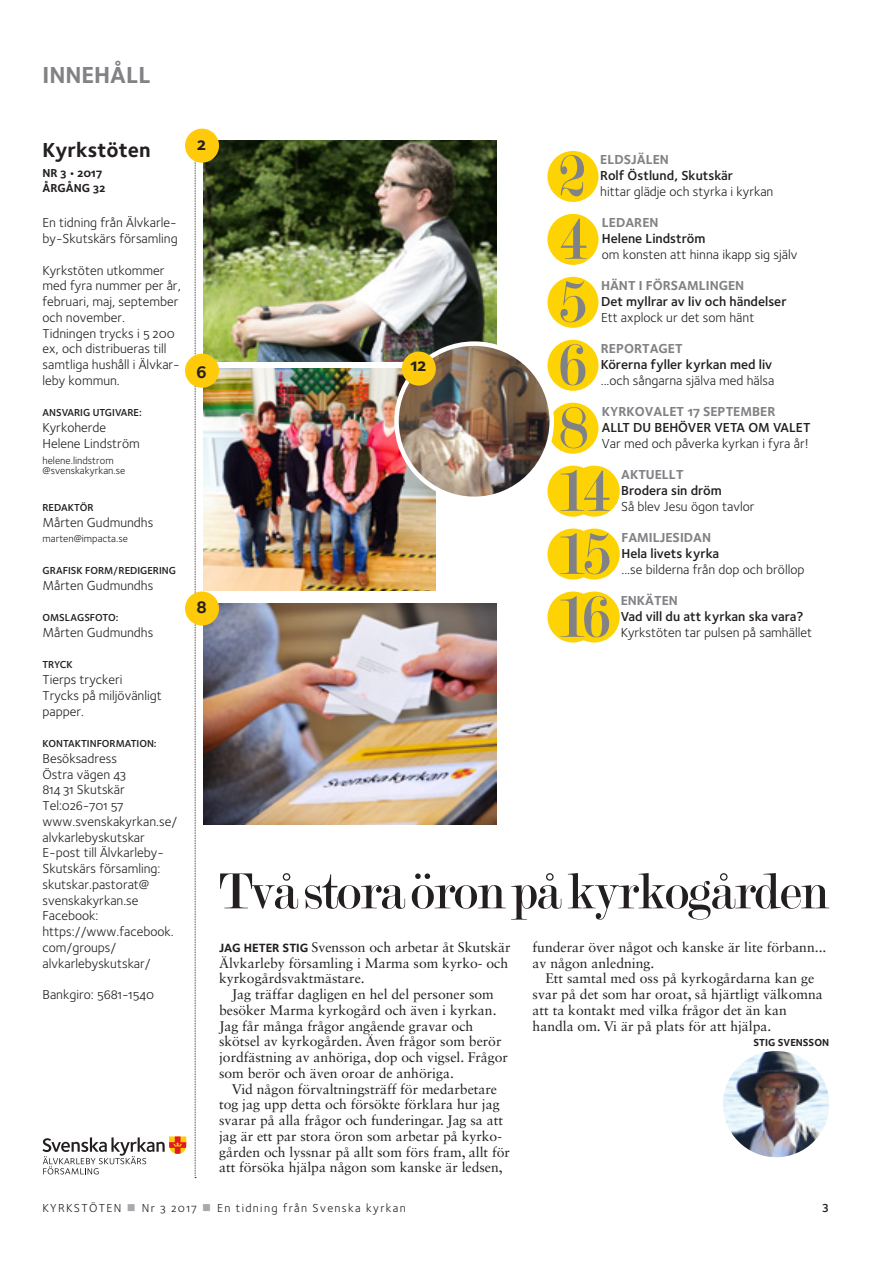
<style>
.page{position:relative;width:893px;height:1263px;background:#fff}
.page>*{position:absolute;margin:0;border:0;box-sizing:border-box;transform-origin:0 0}
.t1{font:62.4px "Modern";color:#808285}
.t2{font:54px "Modern";letter-spacing:-.02em;color:#231f20}
.t3{font:24px "Foundry Sterling Bold OSF";color:#808285}
.t4{font:21px "Foundry Sterling Bold OSF";color:#231f20}
.t5{font:18px "Foundry Sterling Bold OSF";color:#231f20}
.t6{font:13.95px/15.8px "Sabon LT Std";color:#231f20}
.t7{font:13.5px/15.8px "Foundry Sterling Book OSF";color:#231f20}
.t8{font:600 13.5px "Foundry Sterling";color:#231f20}
.t9{font:13.5px "Foundry Sterling Bold OSF";color:#808285}
.t10{font:12px "Foundry Sterling Book OSF";letter-spacing:.11em;color:#231f20}
.t11{font:700 12px/15px "Foundry Sterling";color:#231f20}
.t12{font:600 12px "Foundry Sterling";color:#231f20}
.t13{font:600 10.5px "Foundry Sterling";color:#231f20}
.t14{font:10.5px/10.5px "Foundry Sterling Book OSF";color:#231f20}
.t15{font:700 10.5px "Foundry Sterling";color:#231f20}
.s1{font-family:"Foundry Sterling Bold OSF";font-size:12.3px}
.s2{color:#a8a9ad}
</style>
<div class="page">
<div style="left:547px;top:151px;width:51px;height:51px;background:#fed304;border-radius:50%"></div>
<div style="left:547px;top:214px;width:51px;height:51px;background:#fed304;border-radius:50%"></div>
<div style="left:547px;top:277px;width:51px;height:51px;background:#fed304;border-radius:50%"></div>
<div style="left:547px;top:340px;width:51px;height:51px;background:#fed304;border-radius:50%"></div>
<div style="left:547px;top:403px;width:51px;height:51px;background:#fed304;border-radius:50%"></div>
<div style="left:547px;top:466px;width:51px;height:51px;background:#fed304;border-radius:50%"></div>
<div style="left:569px;top:466px;width:51px;height:51px;background:#fed304;border-radius:50%"></div>
<div style="left:547px;top:529px;width:51px;height:51px;background:#fed304;border-radius:50%"></div>
<div style="left:569px;top:529px;width:51px;height:51px;background:#fed304;border-radius:50%"></div>
<div style="left:547px;top:591px;width:51px;height:51px;background:#fed304;border-radius:50%"></div>
<div style="left:569px;top:591px;width:51px;height:51px;background:#fed304;border-radius:50%"></div>
<svg style="left:195px;top:162px;width:1px;height:1016px"></svg>
<svg style="left:43px;top:1136px;width:143px;height:38px"></svg>
<img style="left:203px;top:140px;width:293px;height:222px">
<img style="left:203px;top:369px;width:233px;height:221px">
<img style="left:396px;top:344px;width:156px;height:155px;border-radius:78px">
<div style="left:394px;top:341px;width:160px;height:160px;border:4px solid #fff;border-radius:50%"></div>
<div style="left:185px;top:129px;width:34px;height:34px;background:#feca0a;border-radius:50%"></div>
<div style="left:402px;top:352px;width:34px;height:34px;background:#feca0a;border-radius:50%"></div>
<div style="left:185px;top:354px;width:34px;height:34px;background:#feca0a;border-radius:50%"></div>
<img style="left:723px;top:1051px;width:106px;height:106px;border-radius:53px">
<img style="left:203px;top:603px;width:293px;height:222px">
<div style="left:185px;top:591px;width:34px;height:34px;background:#feca0a;border-radius:50%"></div>
<h3 class="t3" style="left:43px;top:61px;width:110px">INNEHÅLL</h3>
<h3 class="t4" style="left:43px;top:138px;width:110px">Kyrkstöten</h3>
<p class="t11" style="left:43px;top:166px;width:64px">NR 3 • 2017<br>ÅRGÅNG 32</p>
<p class="t7" style="left:43px;top:215px;width:137px">En tidning från Älvkarle&shy;by-Skutskärs församling</p>
<p class="t7" style="left:43px;top:262px;width:140px">Kyrkstöten utkommer med fyra nummer per år, februari, maj, september och november.<br>Tidningen trycks i 5 200 ex, och distribueras till samtliga hushåll i Älvkar&shy;leby kommun.</p>
<p class="t13" style="left:43px;top:407px;width:101px">ANSVARIG UTGIVARE:</p>
<p class="t7" style="left:43px;top:420px;width:99px">Kyrkoherde<br>Helene Lindström</p>
<p class="t14" style="left:43px;top:455px;width:84px">helene.lindstrom @svenskakyrkan.se</p>
<p class="t13" style="left:43px;top:501px;width:53px">REDAKTÖR</p>
<p class="t7" style="left:43px;top:514px;width:112px">Mårten Gudmundhs</p>
<p class="t14" style="left:43px;top:533px;width:87px">marten@impacta.se</p>
<p class="t13" style="left:43px;top:564px;width:135px">GRAFISK FORM/REDIGERING</p>
<p class="t7" style="left:43px;top:577px;width:112px">Mårten Gudmundhs</p>
<p class="t13" style="left:43px;top:611px;width:77px">OMSLAGSFOTO:</p>
<p class="t7" style="left:43px;top:624px;width:112px">Mårten Gudmundhs</p>
<p class="t13" style="left:43px;top:659px;width:32px">TRYCK</p>
<p class="t7" style="left:43px;top:672px;width:121px">Tierps tryckeri<br>Trycks på miljövänligt papper.</p>
<p class="t13" style="left:43px;top:737px;width:116px">KONTAKTINFORMATION:</p>
<p class="t7" style="left:43px;top:750px;width:136px">Besöksadress<br>Östra vägen 43<br>814 31 Skutskär<br>Tel:026-701 57 www.svenskakyrkan.se/ alvkarlebyskutskar<br>E-post till Älvkarleby-<br>Skutskärs församling: skutskar.pastorat@ svenskakyrkan.se<br>Facebook: https://www.facebook. com/groups/ alvkarlebyskutskar/</p>
<p class="t7" style="left:43px;top:987px;width:113px">Bankgiro: 5681-1540</p>
<h3 class="t5" style="left:197px;top:133px;width:10px">2</h3>
<h3 class="t5" style="left:196px;top:361px;width:12px">6</h3>
<h3 class="t5" style="left:196px;top:596px;width:12px">8</h3>
<h3 class="t5" style="left:410px;top:354px;width:18px">12</h3>
<h1 class="t1" style="left:558px;top:145px;width:30px">2</h1>
<p class="t9" style="left:600px;top:152px;width:70px">ELDSJÄLEN</p>
<p class="t8" style="left:600px;top:167px;width:135px">Rolf Östlund, Skutskär</p>
<p class="t7" style="left:600px;top:183px;width:175px">hittar glädje och styrka i kyrkan</p>
<h1 class="t1" style="left:559px;top:208px;width:30px">4</h1>
<p class="t9" style="left:602px;top:215px;width:58px">LEDAREN</p>
<p class="t8" style="left:602px;top:230px;width:105px">Helene Lindström</p>
<p class="t7" style="left:602px;top:246px;width:197px">om konsten att hinna ikapp sig själv</p>
<h1 class="t1" style="left:558px;top:271px;width:30px">5</h1>
<p class="t9" style="left:601px;top:278px;width:145px">HÄNT I FÖRSAMLINGEN</p>
<p class="t8" style="left:601px;top:293px;width:187px">Det myllrar av liv och händelser</p>
<p class="t7" style="left:601px;top:309px;width:155px">Ett axplock ur det som hänt</p>
<h1 class="t1" style="left:558px;top:334px;width:30px">6</h1>
<p class="t9" style="left:601px;top:341px;width:83px">REPORTAGET</p>
<p class="t8" style="left:601px;top:356px;width:173px">Körerna fyller kyrkan med liv</p>
<p class="t7" style="left:601px;top:372px;width:175px">...och sångarna själva med hälsa</p>
<h1 class="t1" style="left:559px;top:397px;width:30px">8</h1>
<p class="t9" style="left:602px;top:404px;width:175px">KYRKOVALET 17 SEPTEMBER</p>
<p class="t8" style="left:602px;top:419px;width:210px">ALLT DU BEHÖVER VETA OM VALET</p>
<p class="t7" style="left:602px;top:435px;width:208px">Var med och påverka kyrkan i fyra år!</p>
<h1 class="t1" style="left:557px;top:460px;width:55px">14</h1>
<p class="t9" style="left:621px;top:467px;width:64px">AKTUELLT</p>
<p class="t8" style="left:621px;top:482px;width:102px">Brodera sin dröm</p>
<p class="t7" style="left:621px;top:498px;width:135px">Så blev Jesu ögon tavlor</p>
<h1 class="t1" style="left:557px;top:523px;width:55px">15</h1>
<p class="t9" style="left:621px;top:530px;width:91px">FAMILJESIDAN</p>
<p class="t8" style="left:621px;top:545px;width:99px">Hela livets kyrka</p>
<p class="t7" style="left:621px;top:561px;width:184px">...se bilderna från dop och bröllop</p>
<h1 class="t1" style="left:557px;top:586px;width:55px">16</h1>
<p class="t9" style="left:621px;top:593px;width:59px">ENKÄTEN</p>
<p class="t8" style="left:621px;top:608px;width:184px">Vad vill du att kyrkan ska vara?</p>
<p class="t7" style="left:621px;top:624px;width:193px">Kyrkstöten tar pulsen på samhället</p>
<h2 class="t2" style="left:219px;top:864px;width:612px">Två stora öron på kyrkogården</h2>
<p class="t6" style="left:219px;top:939px;width:293px"><span class="s1">JAG HETER STIG</span> Svensson och arbetar åt Skutskär<br>Älvkarleby församling i Marma som kyrko- och kyrkogårdsvaktmästare.</p>
<p class="t6" style="left:219px;top:986px;width:290px;text-indent:13px">Jag träffar dagligen en hel del personer som besöker Marma kyrkogård och även i kyrkan.<br>Jag får många frågor angående gravar och skötsel av kyrkogården. Även frågor som berör jordfästning av anhöriga, dop och vigsel. Frågor som berör och även oroar de anhöriga.</p>
<p class="t6" style="left:219px;top:1081px;width:292px;text-indent:13px">Vid någon förvaltningsträff för medarbetare tog jag upp detta och försökte förklara hur jag svarar på alla frågor och funderingar. Jag sa att jag är ett par stora öron som arbetar på kyrko&shy;gården och lyssnar på allt som förs fram, allt för att försöka hjälpa någon som kanske är ledsen,</p>
<p class="t6" style="left:533px;top:939px;width:295px">funderar över något och kanske är lite förbann... av någon anledning.</p>
<p class="t6" style="left:533px;top:970px;width:292px;text-indent:13px">Ett samtal med oss på kyrkogårdarna kan ge svar på det som har oroat, så hjärtligt välkomna att ta kontakt med vilka frågor det än kan handla om. Vi är på plats för att hjälpa.</p>
<p class="t15" style="left:753px;top:1036px;width:77px">STIG SVENSSON</p>
<p class="t10" style="left:43px;top:1200px;width:365px">KYRKSTÖTEN <span class="s2">■</span> Nr 3 2017 <span class="s2">■</span> En tidning från Svenska kyrkan</p>
<p class="t12" style="left:822px;top:1200px;width:9px">3</p>
</div>
